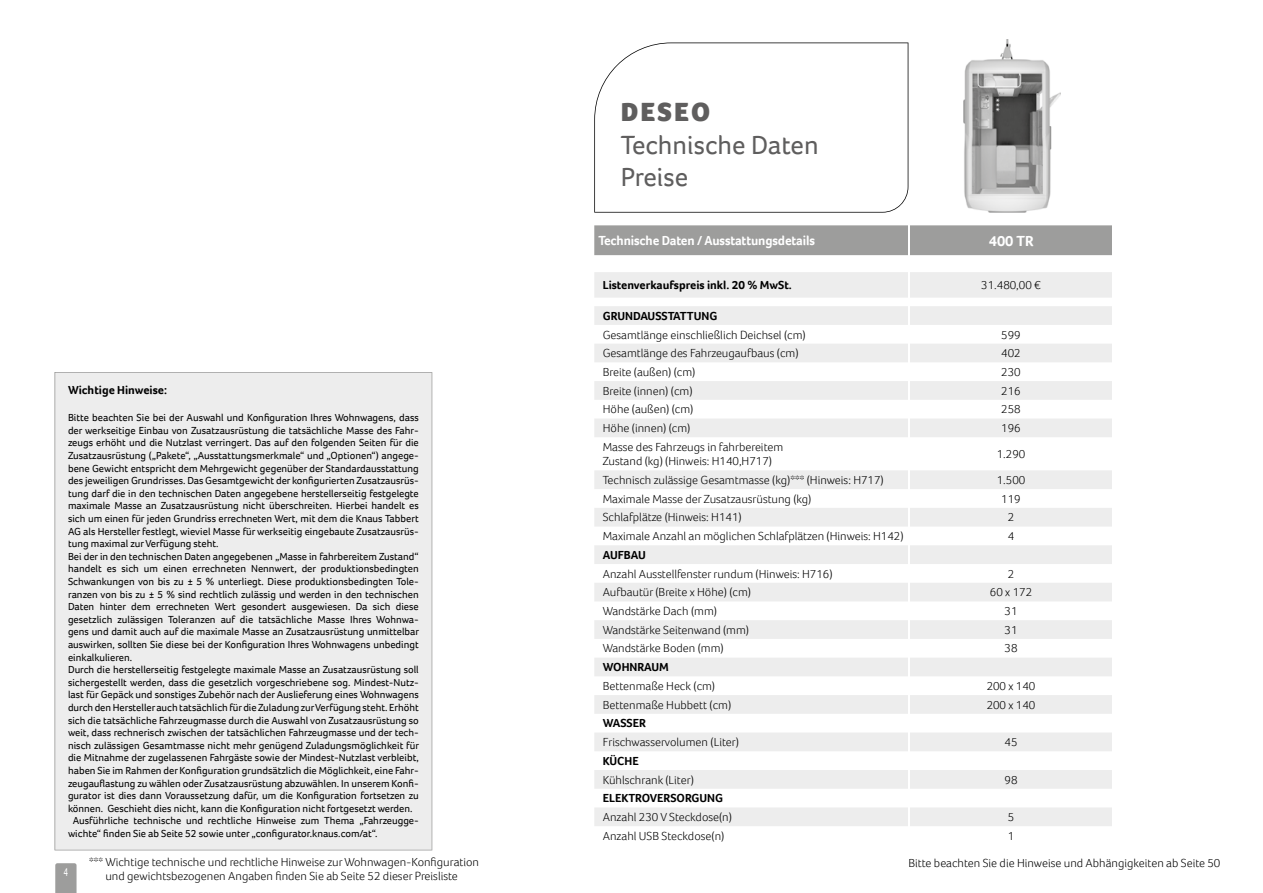
<style>
.page{position:relative;width:1263px;height:893px;background:#fff}
.page>*{position:absolute;margin:0;border:0;box-sizing:border-box;transform-origin:0 0}
.t1{font:27px/32.4px "Foco";color:#5f5e5e}
.t2{font:900 27px "Foco";letter-spacing:.075em;color:#5f5e5e}
.t3{font:700 15px "Foco";color:#fff}
.t4{font:700 13.5px "Foco";letter-spacing:-.01em;color:#fff;scale:.96 1}
.t5{font:300 12px/14.4px "Foco";color:#000}
.t6{font:700 12px "Foco";color:#000}
.t7{font:12px "Foco";color:#fff;scale:.7 1}
.t8{font:10.5px "Foco";color:#000}
</style>
<div class="page">
<svg style="left:55px;top:863px;width:22px;height:30px"></svg>
<img style="left:964px;top:39px;width:97px;height:174px">
<svg style="left:594px;top:272px;width:518px;height:554px;fill:#f0f0f0"></svg>
<svg style="left:594px;top:225px;width:518px;height:31px;background:#a1a1a0"></svg>
<hr style="left:908px;top:272px;width:2px;height:26px;background:#fff">
<svg style="left:908px;top:298px;width:2px;height:139px"></svg>
<hr style="left:908px;top:437px;width:2px;height:33px;background:#fff">
<svg style="left:908px;top:470px;width:2px;height:356px"></svg>
<svg style="left:594px;top:43px;width:314px;height:170px"></svg>
<div style="left:55px;top:372px;width:377px;height:478px;background:#ededed"></div>
<p class="t6" style="left:68px;top:382px;width:100px">Wichtige Hinweise:</p>
<p class="t8" style="left:68px;top:411px;width:352px">Bitte beachten Sie bei der Auswahl und Konfiguration Ihres Wohnwagens, dass</p>
<p class="t8" style="left:68px;top:423px;width:352px">der werkseitige Einbau von Zusatzausrüstung die tatsächliche Masse des Fahr-</p>
<p class="t8" style="left:68px;top:436px;width:352px">zeugs erhöht und die Nutzlast verringert. Das auf den folgenden Seiten für die</p>
<p class="t8" style="left:68px;top:448px;width:352px">Zusatzausrüstung („Pakete“, „Ausstattungsmerkmale“ und „Optionen“) angege-</p>
<p class="t8" style="left:68px;top:461px;width:352px">bene Gewicht entspricht dem Mehrgewicht gegenüber der Standardausstattung</p>
<p class="t8" style="left:68px;top:474px;width:352px">des jeweiligen Grundrisses. Das Gesamtgewicht der konfigurierten Zusatzausrüs-</p>
<p class="t8" style="left:68px;top:486px;width:352px">tung darf die in den technischen Daten angegebene herstellerseitig festgelegte</p>
<p class="t8" style="left:68px;top:499px;width:352px">maximale Masse an Zusatzausrüstung nicht überschreiten. Hierbei handelt es</p>
<p class="t8" style="left:68px;top:511px;width:352px">sich um einen für jeden Grundriss errechneten Wert, mit dem die Knaus Tabbert</p>
<p class="t8" style="left:68px;top:524px;width:352px">AG als Hersteller festlegt, wieviel Masse für werkseitig eingebaute Zusatzausrüs-</p>
<p class="t8" style="left:68px;top:537px;width:152px">tung maximal zur Verfügung steht.</p>
<p class="t8" style="left:68px;top:549px;width:352px">Bei der in den technischen Daten angegebenen „Masse in fahrbereitem Zustand“</p>
<p class="t8" style="left:68px;top:562px;width:352px">handelt es sich um einen errechneten Nennwert, der produktionsbedingten</p>
<p class="t8" style="left:68px;top:574px;width:352px">Schwankungen von bis zu ± 5 % unterliegt. Diese produktionsbedingten Tole-</p>
<p class="t8" style="left:68px;top:587px;width:352px">ranzen von bis zu ± 5 % sind rechtlich zulässig und werden in den technischen</p>
<p class="t8" style="left:68px;top:600px;width:352px">Daten hinter dem errechneten Wert gesondert ausgewiesen. Da sich diese</p>
<p class="t8" style="left:68px;top:612px;width:352px">gesetzlich zulässigen Toleranzen auf die tatsächliche Masse Ihres Wohnwa-</p>
<p class="t8" style="left:68px;top:625px;width:353px">gens und damit auch auf die maximale Masse an Zusatzausrüstung unmittelbar</p>
<p class="t8" style="left:68px;top:637px;width:352px">auswirken, sollten Sie diese bei der Konfiguration Ihres Wohnwagens unbedingt</p>
<p class="t8" style="left:68px;top:650px;width:66px">einkalkulieren.</p>
<p class="t8" style="left:68px;top:663px;width:352px">Durch die herstellerseitig festgelegte maximale Masse an Zusatzausrüstung soll</p>
<p class="t8" style="left:68px;top:675px;width:352px">sichergestellt werden, dass die gesetzlich vorgeschriebene sog. Mindest-Nutz-</p>
<p class="t8" style="left:68px;top:688px;width:352px">last für Gepäck und sonstiges Zubehör nach der Auslieferung eines Wohnwagens</p>
<p class="t8" style="left:68px;top:700px;width:352px">durch den Hersteller auch tatsächlich für die Zuladung zur Verfügung steht. Erhöht</p>
<p class="t8" style="left:68px;top:713px;width:352px">sich die tatsächliche Fahrzeugmasse durch die Auswahl von Zusatzausrüstung so</p>
<p class="t8" style="left:68px;top:726px;width:352px">weit, dass rechnerisch zwischen der tatsächlichen Fahrzeugmasse und der tech-</p>
<p class="t8" style="left:68px;top:738px;width:353px">nisch zulässigen Gesamtmasse nicht mehr genügend Zuladungsmöglichkeit für</p>
<p class="t8" style="left:68px;top:751px;width:352px">die Mitnahme der zugelassenen Fahrgäste sowie der Mindest-Nutzlast verbleibt,</p>
<p class="t8" style="left:68px;top:763px;width:352px">haben Sie im Rahmen der Konfiguration grundsätzlich die Möglichkeit, eine Fahr-</p>
<p class="t8" style="left:68px;top:776px;width:352px">zeugauflastung zu wählen oder Zusatzausrüstung abzuwählen. In unserem Konfi-</p>
<p class="t8" style="left:68px;top:789px;width:352px">gurator ist dies dann Voraussetzung dafür, um die Konfiguration fortsetzen zu</p>
<p class="t8" style="left:68px;top:801px;width:346px">können. Geschieht dies nicht, kann die Konfiguration nicht fortgesetzt werden.</p>
<p class="t8" style="left:73px;top:814px;width:347px">Ausführliche technische und rechtliche Hinweise zum Thema „Fahrzeugge-</p>
<p class="t8" style="left:68px;top:826px;width:311px">wichte“ finden Sie ab Seite 52 sowie unter „configurator.knaus.com/at“.</p>
<p class="t5" style="left:89px;top:854px;width:391px;text-align:center">*** Wichtige technische und rechtliche Hinweise zur Wohnwagen-Konfiguration und gewichtsbezogenen Angaben finden Sie ab Seite 52 dieser Preisliste</p>
<p class="t7" style="left:64px;top:864px;width:8px">4</p>
<h1 class="t2" style="left:621px;top:94px;width:91px">DESEO</h1>
<h1 class="t1" style="left:621px;top:128px;width:199px">Technische Daten<br>Preise</h1>
<p class="t4" style="left:598px;top:232px;width:227px">Technische Daten / Ausstattungsdetails</p>
<h2 class="t3" style="left:989px;top:231px;width:46px">400 TR</h2>
<p class="t6" style="left:603px;top:277px;width:191px">Listenverkaufspreis inkl. 20 % MwSt.</p>
<p class="t5" style="left:981px;top:278px;width:61px">31.480,00 €</p>
<p class="t6" style="left:603px;top:308px;width:116px">GRUNDAUSSTATTUNG</p>
<p class="t5" style="left:603px;top:327px;width:204px">Gesamtlänge einschließlich Deichsel (cm)</p>
<p class="t5" style="left:1001px;top:327px;width:21px">599</p>
<p class="t5" style="left:603px;top:346px;width:197px">Gesamtlänge des Fahrzeugaufbaus (cm)</p>
<p class="t5" style="left:1001px;top:346px;width:21px">402</p>
<p class="t5" style="left:603px;top:365px;width:94px">Breite (außen) (cm)</p>
<p class="t5" style="left:1001px;top:365px;width:21px">230</p>
<p class="t5" style="left:603px;top:383px;width:91px">Breite (innen) (cm)</p>
<p class="t5" style="left:1001px;top:383px;width:21px">216</p>
<p class="t5" style="left:603px;top:402px;width:92px">Höhe (außen) (cm)</p>
<p class="t5" style="left:1001px;top:402px;width:21px">258</p>
<p class="t5" style="left:603px;top:421px;width:89px">Höhe (innen) (cm)</p>
<p class="t5" style="left:1001px;top:421px;width:21px">196</p>
<p class="t5" style="left:603px;top:439px;width:182px">Masse des Fahrzeugs in fahrbereitem<br>Zustand (kg) (Hinweis: H140,H717)</p>
<p class="t5" style="left:997px;top:447px;width:30px">1.290</p>
<p class="t5" style="left:603px;top:473px;width:282px">Technisch zulässige Gesamtmasse (kg)*** (Hinweis: H717)</p>
<p class="t5" style="left:997px;top:473px;width:30px">1.500</p>
<p class="t5" style="left:603px;top:491px;width:210px">Maximale Masse der Zusatzausrüstung (kg)</p>
<p class="t5" style="left:1001px;top:491px;width:21px">119</p>
<p class="t5" style="left:603px;top:510px;width:140px">Schlafplätze (Hinweis: H141)</p>
<p class="t5" style="left:1008px;top:510px;width:8px">2</p>
<p class="t5" style="left:603px;top:529px;width:302px">Maximale Anzahl an möglichen Schlafplätzen (Hinweis: H142)</p>
<p class="t5" style="left:1008px;top:529px;width:8px">4</p>
<p class="t6" style="left:603px;top:547px;width:45px">AUFBAU</p>
<p class="t5" style="left:603px;top:566px;width:231px">Anzahl Ausstellfenster rundum (Hinweis: H716)</p>
<p class="t5" style="left:1008px;top:566px;width:8px">2</p>
<p class="t5" style="left:603px;top:585px;width:150px">Aufbautür (Breite x Höhe) (cm)</p>
<p class="t5" style="left:990px;top:585px;width:44px">60 x 172</p>
<p class="t5" style="left:603px;top:604px;width:116px">Wandstärke Dach (mm)</p>
<p class="t5" style="left:1004px;top:604px;width:14px">31</p>
<p class="t5" style="left:603px;top:622px;width:148px">Wandstärke Seitenwand (mm)</p>
<p class="t5" style="left:1004px;top:622px;width:14px">31</p>
<p class="t5" style="left:603px;top:641px;width:122px">Wandstärke Boden (mm)</p>
<p class="t5" style="left:1004px;top:641px;width:14px">38</p>
<p class="t6" style="left:603px;top:659px;width:68px">WOHNRAUM</p>
<p class="t5" style="left:603px;top:678px;width:114px">Bettenmaße Heck (cm)</p>
<p class="t5" style="left:987px;top:678px;width:50px">200 x 140</p>
<p class="t5" style="left:603px;top:697px;width:130px">Bettenmaße Hubbett (cm)</p>
<p class="t5" style="left:987px;top:697px;width:50px">200 x 140</p>
<p class="t6" style="left:603px;top:715px;width:45px">WASSER</p>
<p class="t5" style="left:603px;top:735px;width:138px">Frischwasservolumen (Liter)</p>
<p class="t5" style="left:1004px;top:735px;width:14px">45</p>
<p class="t6" style="left:603px;top:753px;width:37px">KÜCHE</p>
<p class="t5" style="left:603px;top:772px;width:93px">Kühlschrank (Liter)</p>
<p class="t5" style="left:1004px;top:772px;width:14px">98</p>
<p class="t6" style="left:603px;top:790px;width:122px">ELEKTROVERSORGUNG</p>
<p class="t5" style="left:603px;top:810px;width:131px">Anzahl 230 V Steckdose(n)</p>
<p class="t5" style="left:1008px;top:810px;width:8px">5</p>
<p class="t5" style="left:603px;top:828px;width:123px">Anzahl USB Steckdose(n)</p>
<p class="t5" style="left:1008px;top:828px;width:8px">1</p>
<p class="t5" style="left:908px;top:855px;width:313px">Bitte beachten Sie die Hinweise und Abhängigkeiten ab Seite 50</p>
</div>
